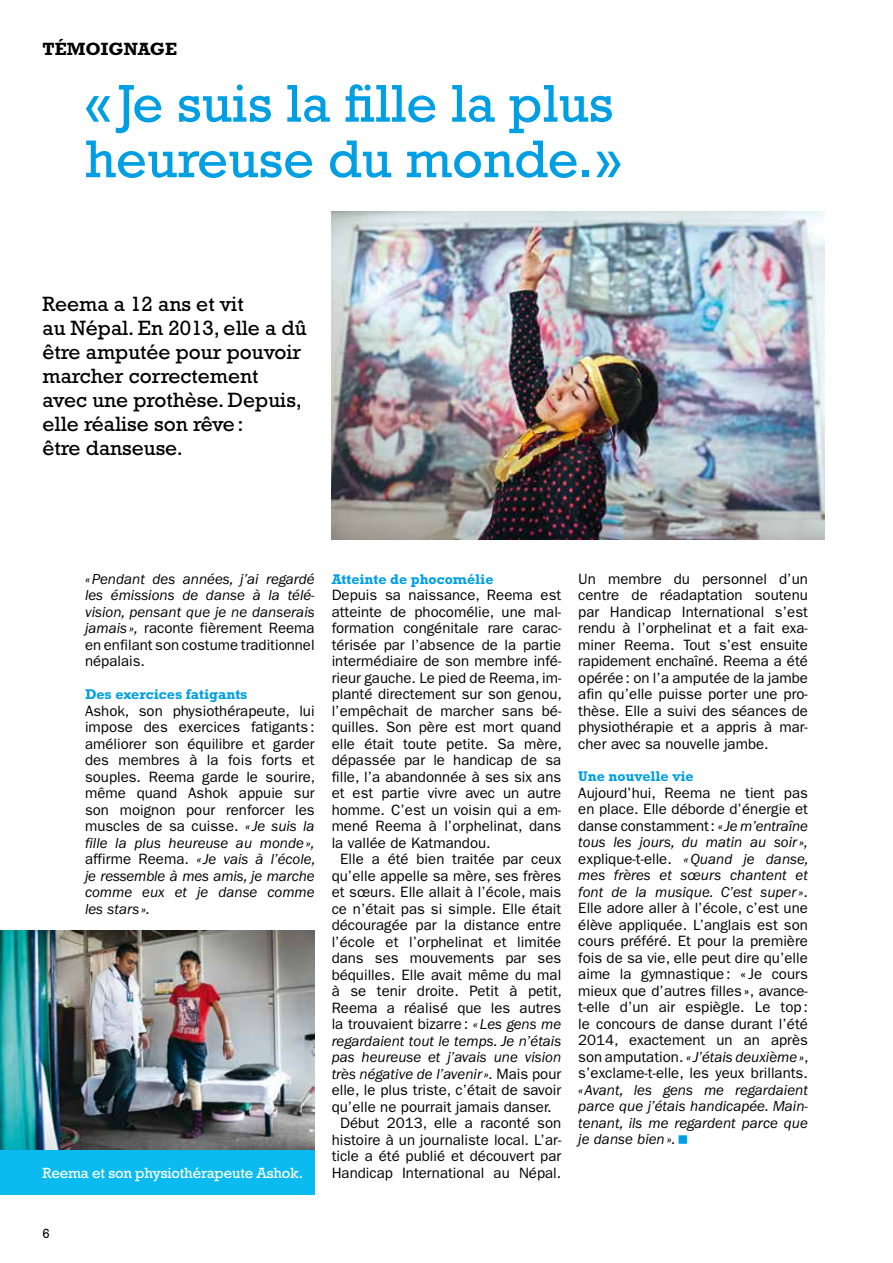
<style>
.page{position:relative;width:893px;height:1263px;background:#fff}
.page>*{position:absolute;margin:0;border:0;box-sizing:border-box;transform-origin:0 0}
.t1{font:54px/55.5px "Rockwell Std";color:#009fe3}
.t2{font:21px/24px "Rockwell Std";color:#000}
.t3{font:700 18px "Rockwell Std";color:#000}
.t4{font:15px/16.5px "ITC Franklin Gothic Std";color:#000;text-align:justify}
.t5{font:italic 15px/16.5px "ITC Franklin Gothic Std";color:#000;text-align:justify}
.t6{font:15px "Rockwell Std";letter-spacing:-.015em;color:#fff}
.t7{font:700 14.25px "Rockwell Std";color:#009fe3}
.t8{font:13.5px "Rockwell Std";color:#000}
.s1{font-style:normal}
.s2{font-style:italic}
</style>
<div class="page">
<img style="left:332px;top:211px;width:493px;height:328px">
<img style="left:0;top:930px;width:315px;height:221px">
<div style="left:0;top:1151px;width:315px;height:44px;background:#0bbbef"></div>
<p class="t3" style="left:43px;top:38px;width:136px">TÉMOIGNAGE</p>
<h1 class="t1" style="left:85px;top:75px;width:538px">« Je suis la fille la plus heureuse du monde.»</h1>
<h2 class="t2" style="left:43px;top:291px;width:266px">Reema a 12 ans et vit<br>au Népal. En 2013, elle a dû être amputée pour pouvoir marcher correctement avec une prothèse. Depuis, elle réalise son rêve:<br>être danseuse.</h2>
<p class="t5" style="left:85px;top:570px;width:231px">«Pendant des années, j’ai regardé les émissions de danse à la télé&shy;vision, pensant que je ne danserais jamais », <span class="s1">raconte fièrement Reema en enfilant son costume traditionnel népalais.</span></p>
<p class="t7" style="left:85px;top:686px;width:164px">Des exercices fatigants</p>
<p class="t4" style="left:85px;top:702px;width:232px">Ashok, son physiothérapeute, lui impose des exercices fatigants: améliorer son équilibre et garder des membres à la fois forts et souples. Reema garde le sourire, même quand Ashok appuie sur son moignon pour renforcer les muscles de sa cuisse. <span class="s2">«Je suis la fille la plus heureuse au monde», </span>affirme Reema. <span class="s2">«Je vais à l’école, je ressemble à mes amis, je marche comme eux et je danse comme les stars ».</span></p>
<p class="t6" style="left:43px;top:1164px;width:262px">Reema et son physiothérapeute Ashok.</p>
<p class="t7" style="left:332px;top:571px;width:163px">Atteinte de phocomélie</p>
<p class="t4" style="left:332px;top:587px;width:231px">Depuis sa naissance, Reema est</p>
<p class="t4" style="left:332px;top:604px;width:231px">atteinte de phocomélie, une mal-</p>
<p class="t4" style="left:332px;top:620px;width:231px">formation congénitale rare carac-</p>
<p class="t4" style="left:332px;top:637px;width:231px">térisée par l’absence de la partie</p>
<p class="t4" style="left:332px;top:653px;width:231px">intermédiaire de son membre infé-</p>
<p class="t4" style="left:332px;top:670px;width:231px">rieur gauche. Le pied de Reema, im-</p>
<p class="t4" style="left:332px;top:686px;width:232px">planté directement sur son genou,</p>
<p class="t4" style="left:332px;top:703px;width:231px">l’empêchait de marcher sans bé-</p>
<p class="t4" style="left:332px;top:719px;width:231px">quilles. Son père est mort quand</p>
<p class="t4" style="left:332px;top:736px;width:232px">elle était toute petite. Sa mère,</p>
<p class="t4" style="left:332px;top:752px;width:231px">dépassée par le handicap de sa</p>
<p class="t4" style="left:332px;top:769px;width:231px">fille, l’a abandonnée à ses six ans</p>
<p class="t4" style="left:332px;top:785px;width:231px">et est partie vivre avec un autre</p>
<p class="t4" style="left:332px;top:802px;width:231px">homme. C’est un voisin qui a em-</p>
<p class="t4" style="left:332px;top:818px;width:231px">mené Reema à l’orphelinat, dans</p>
<p class="t4" style="left:332px;top:835px;width:160px">la vallée de Katmandou.</p>
<p class="t4" style="left:340px;top:851px;width:223px">Elle a été bien traitée par ceux</p>
<p class="t4" style="left:332px;top:868px;width:231px">qu’elle appelle sa mère, ses frères</p>
<p class="t4" style="left:332px;top:884px;width:231px">et sœurs. Elle allait à l’école, mais</p>
<p class="t4" style="left:332px;top:901px;width:231px">ce n’était pas si simple. Elle était</p>
<p class="t4" style="left:332px;top:917px;width:231px">découragée par la distance entre</p>
<p class="t4" style="left:332px;top:934px;width:231px">l’école et l’orphelinat et limitée</p>
<p class="t4" style="left:332px;top:950px;width:231px">dans ses mouvements par ses</p>
<p class="t4" style="left:332px;top:967px;width:231px">béquilles. Elle avait même du mal</p>
<p class="t4" style="left:332px;top:983px;width:232px">à se tenir droite. Petit à petit,</p>
<p class="t4" style="left:332px;top:1000px;width:231px">Reema a réalisé que les autres</p>
<p class="t4" style="left:332px;top:1016px;width:231px">la trouvaient bizarre: <span class="s2">«Les gens me</span></p>
<p class="t5" style="left:332px;top:1033px;width:231px">regardaient tout le temps. Je n’étais</p>
<p class="t5" style="left:332px;top:1049px;width:231px">pas heureuse et j’avais une vision</p>
<p class="t5" style="left:332px;top:1066px;width:231px">très négative de l’avenir». <span class="s1">Mais pour</span></p>
<p class="t4" style="left:332px;top:1082px;width:231px">elle, le plus triste, c’était de savoir</p>
<p class="t4" style="left:332px;top:1099px;width:222px">qu’elle ne pourrait jamais danser.</p>
<p class="t4" style="left:340px;top:1115px;width:223px">Début 2013, elle a raconté son</p>
<p class="t4" style="left:332px;top:1132px;width:231px">histoire à un journaliste local. L’ar-</p>
<p class="t4" style="left:332px;top:1148px;width:231px">ticle a été publié et découvert par</p>
<p class="t4" style="left:332px;top:1165px;width:231px">Handicap International au Népal.</p>
<p class="t4" style="left:578px;top:571px;width:231px">Un membre du personnel d’un centre de réadaptation soutenu par Handicap International s’est rendu à l’orphelinat et a fait exa&shy;miner Reema. Tout s’est ensuite rapidement enchaîné. Reema a été opérée: on l’a amputée de la jambe afin qu’elle puisse porter une pro&shy;thèse. Elle a suivi des séances de physiothérapie et a appris à mar&shy;cher avec sa nouvelle jambe.</p>
<p class="t7" style="left:578px;top:768px;width:117px">Une nouvelle vie</p>
<p class="t4" style="left:578px;top:784px;width:232px">Aujourd’hui, Reema ne tient pas en place. Elle déborde d’énergie et danse constamment: <span class="s2">«Je m’entraîne tous les jours, du matin au soir», </span>explique-t-elle. <span class="s2">«Quand je danse, mes frères et sœurs chantent et font de la musique. C’est super»</span>.<br>Elle adore aller à l’école, c’est une élève appliquée. L’anglais est son cours préféré. Et pour la première fois de sa vie, elle peut dire qu’elle aime la gymnastique: « Je cours mieux que d’autres filles», avance&shy;t-elle d’un air espiègle. Le top: le concours de danse durant l’été 2014, exactement un an après son amputation. <span class="s2">«J’étais deuxième»</span>, s’exclame-t-elle, les yeux brillants.</p>
<p class="t5" style="left:578px;top:1082px;width:231px">«Avant, les gens me regardaient parce que j’étais handicapée. Main&shy;tenant, ils me regardent parce que je danse bien».</p>
<p class="t8" style="left:43px;top:1226px;width:9px">6</p>
</div>
